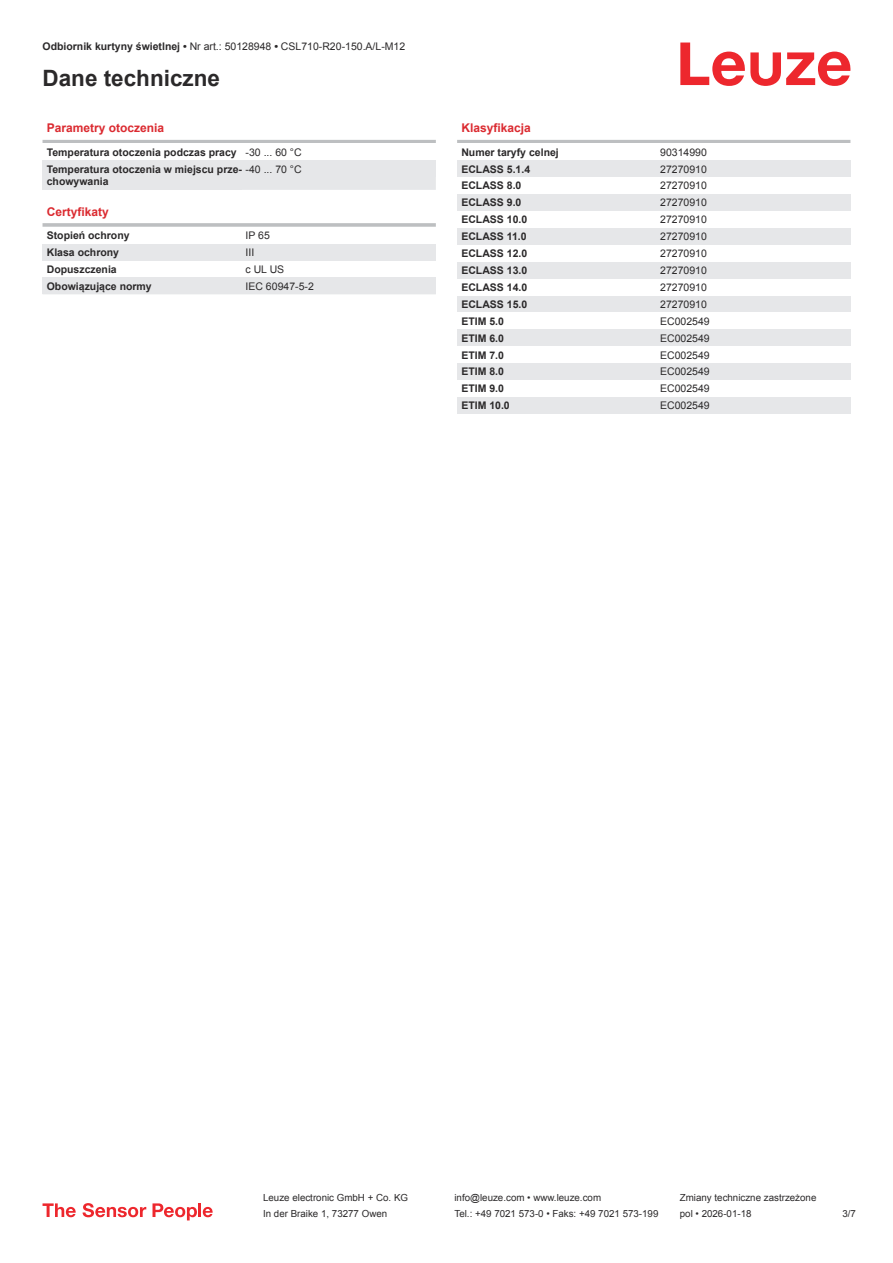
<style>
.page{position:relative;width:893px;height:1263px;background:#fff}
.page>*{position:absolute;margin:0;border:0;box-sizing:border-box;transform-origin:0 0}
.t1{font:700 22.5px "Arial";color:#2b292a}
.t2{font:700 12px "Arial";color:#db2a30}
.t3{font:700 10.5px/17px "Arial";color:#2b292a}
.t4{font:10.5px "Arial";color:#2b292a}
.t5{font:9.75px "Arial";color:#2b292a}
.s1{font-weight:700}
.s2{font-weight:400}
</style>
<div class="page">
<svg style="left:680px;top:43px;width:170px;height:43px"></svg>
<div style="left:242px;top:177px;width:194px;height:13px;background:#e6e7e9"></div>
<hr style="left:43px;top:140px;width:393px;height:3px;background:#bdbfc1">
<div style="left:43px;top:160px;width:199px;height:30px;background:#e6e7e9"></div>
<div style="left:242px;top:160px;width:194px;height:17px;background:#e6e7e9"></div>
<hr style="left:43px;top:223px;width:393px;height:4px;background:#c6c8c9">
<div style="left:43px;top:244px;width:199px;height:17px;background:#e6e7e9"></div>
<div style="left:242px;top:244px;width:194px;height:17px;background:#e6e7e9"></div>
<div style="left:43px;top:277px;width:199px;height:17px;background:#e6e7e9"></div>
<div style="left:242px;top:277px;width:194px;height:17px;background:#e6e7e9"></div>
<hr style="left:457px;top:140px;width:393px;height:3px;background:#bdbfc1">
<div style="left:457px;top:160px;width:200px;height:17px;background:#e6e7e9"></div>
<div style="left:657px;top:160px;width:193px;height:17px;background:#e6e7e9"></div>
<div style="left:457px;top:194px;width:200px;height:17px;background:#e6e7e9"></div>
<div style="left:657px;top:194px;width:193px;height:17px;background:#e6e7e9"></div>
<div style="left:457px;top:228px;width:200px;height:17px;background:#e6e7e9"></div>
<div style="left:657px;top:228px;width:193px;height:17px;background:#e6e7e9"></div>
<div style="left:457px;top:262px;width:200px;height:17px;background:#e6e7e9"></div>
<div style="left:657px;top:262px;width:193px;height:17px;background:#e6e7e9"></div>
<div style="left:457px;top:296px;width:200px;height:16px;background:#e6e7e9"></div>
<div style="left:657px;top:296px;width:193px;height:16px;background:#e6e7e9"></div>
<div style="left:457px;top:329px;width:200px;height:17px;background:#e6e7e9"></div>
<div style="left:657px;top:329px;width:193px;height:17px;background:#e6e7e9"></div>
<div style="left:457px;top:363px;width:200px;height:17px;background:#e6e7e9"></div>
<div style="left:657px;top:363px;width:193px;height:17px;background:#e6e7e9"></div>
<div style="left:457px;top:397px;width:200px;height:17px;background:#e6e7e9"></div>
<div style="left:657px;top:397px;width:193px;height:17px;background:#e6e7e9"></div>
<svg style="left:43px;top:1203px;width:33px;height:14px"></svg>
<svg style="left:83px;top:1203px;width:63px;height:14px"></svg>
<svg style="left:153px;top:1203px;width:44px;height:17px"></svg>
<hr style="left:198px;top:1203px;width:3px;height:14px;background:#ed272d">
<svg style="left:203px;top:1207px;width:10px;height:10px"></svg>
<p class="t4" style="left:43px;top:43px;width:364px"><span class="s1">Odbiornik kurtyny świetlnej •</span> Nr art.: 50128948 <span class="s1">•</span> CSL710-R20-150.A/L-M12</p>
<h1 class="t1" style="left:43px;top:70px;width:179px">Dane techniczne</h1>
<p class="t2" style="left:47px;top:123px;width:119px">Parametry otoczenia</p>
<p class="t3" style="left:47px;top:144px;width:256px">Temperatura otoczenia podczas pracy <span class="s2">-30 ... 60 °C<br></span>Temperatura otoczenia w miejscu prze- <span class="s2">-40 ... 70 °C</span></p>
<p class="t3" style="left:47px;top:173px;width:63px">chowywania</p>
<p class="t2" style="left:47px;top:207px;width:64px">Certyfikaty</p>
<p class="t3" style="left:47px;top:227px;width:84px">Stopień ochrony</p>
<p class="t4" style="left:246px;top:228px;width:26px">IP 65</p>
<p class="t3" style="left:47px;top:244px;width:74px">Klasa ochrony</p>
<p class="t4" style="left:246px;top:248px;width:10px">III</p>
<p class="t3" style="left:47px;top:262px;width:72px">Dopuszczenia</p>
<p class="t4" style="left:246px;top:262px;width:40px">c UL US</p>
<p class="t3" style="left:47px;top:278px;width:107px">Obowiązujące normy</p>
<p class="t4" style="left:246px;top:279px;width:70px">IEC 60947-5-2</p>
<p class="t2" style="left:461px;top:120px;width:71px">Klasyfikacja</p>
<p class="t3" style="left:461px;top:144px;width:99px">Numer taryfy celnej</p>
<p class="t4" style="left:660px;top:145px;width:48px">90314990</p>
<p class="t3" style="left:461px;top:160px;width:70px">ECLASS 5.1.4</p>
<p class="t4" style="left:660px;top:165px;width:48px">27270910</p>
<p class="t3" style="left:461px;top:177px;width:62px">ECLASS 8.0</p>
<p class="t4" style="left:660px;top:182px;width:48px">27270910</p>
<p class="t3" style="left:461px;top:194px;width:62px">ECLASS 9.0</p>
<p class="t4" style="left:660px;top:199px;width:48px">27270910</p>
<p class="t3" style="left:461px;top:211px;width:67px">ECLASS 10.0</p>
<p class="t4" style="left:660px;top:216px;width:48px">27270910</p>
<p class="t3" style="left:461px;top:228px;width:67px">ECLASS 11.0</p>
<p class="t4" style="left:660px;top:233px;width:48px">27270910</p>
<p class="t3" style="left:461px;top:245px;width:67px">ECLASS 12.0</p>
<p class="t4" style="left:660px;top:249px;width:48px">27270910</p>
<p class="t3" style="left:461px;top:262px;width:67px">ECLASS 13.0</p>
<p class="t4" style="left:660px;top:266px;width:48px">27270910</p>
<p class="t3" style="left:461px;top:279px;width:67px">ECLASS 14.0</p>
<p class="t4" style="left:660px;top:283px;width:48px">27270910</p>
<p class="t3" style="left:461px;top:296px;width:67px">ECLASS 15.0</p>
<p class="t4" style="left:660px;top:300px;width:48px">27270910</p>
<p class="t3" style="left:461px;top:313px;width:44px">ETIM 5.0</p>
<p class="t4" style="left:660px;top:317px;width:51px">EC002549</p>
<p class="t3" style="left:461px;top:330px;width:44px">ETIM 6.0</p>
<p class="t4" style="left:660px;top:334px;width:51px">EC002549</p>
<p class="t3" style="left:461px;top:346px;width:44px">ETIM 7.0</p>
<p class="t4" style="left:660px;top:351px;width:51px">EC002549</p>
<p class="t3" style="left:461px;top:363px;width:44px">ETIM 8.0</p>
<p class="t4" style="left:660px;top:368px;width:51px">EC002549</p>
<p class="t3" style="left:461px;top:380px;width:44px">ETIM 9.0</p>
<p class="t4" style="left:660px;top:385px;width:51px">EC002549</p>
<p class="t3" style="left:461px;top:397px;width:50px">ETIM 10.0</p>
<p class="t4" style="left:660px;top:402px;width:51px">EC002549</p>
<p class="t5" style="left:263px;top:1191px;width:146px">Leuze electronic GmbH + Co. KG</p>
<p class="t5" style="left:454px;top:1191px;width:148px">info@leuze.com • www.leuze.com</p>
<p class="t5" style="left:680px;top:1191px;width:138px">Zmiany techniczne zastrzeżone</p>
<p class="t5" style="left:263px;top:1207px;width:126px">In der Braike 1, 73277 Owen</p>
<p class="t5" style="left:454px;top:1207px;width:205px">Tel.: +49 7021 573-0 • Faks: +49 7021 573-199</p>
<p class="t5" style="left:680px;top:1207px;width:73px">pol • 2026-01-18</p>
<p class="t5" style="left:842px;top:1207px;width:15px">3 /7</p>
</div>
